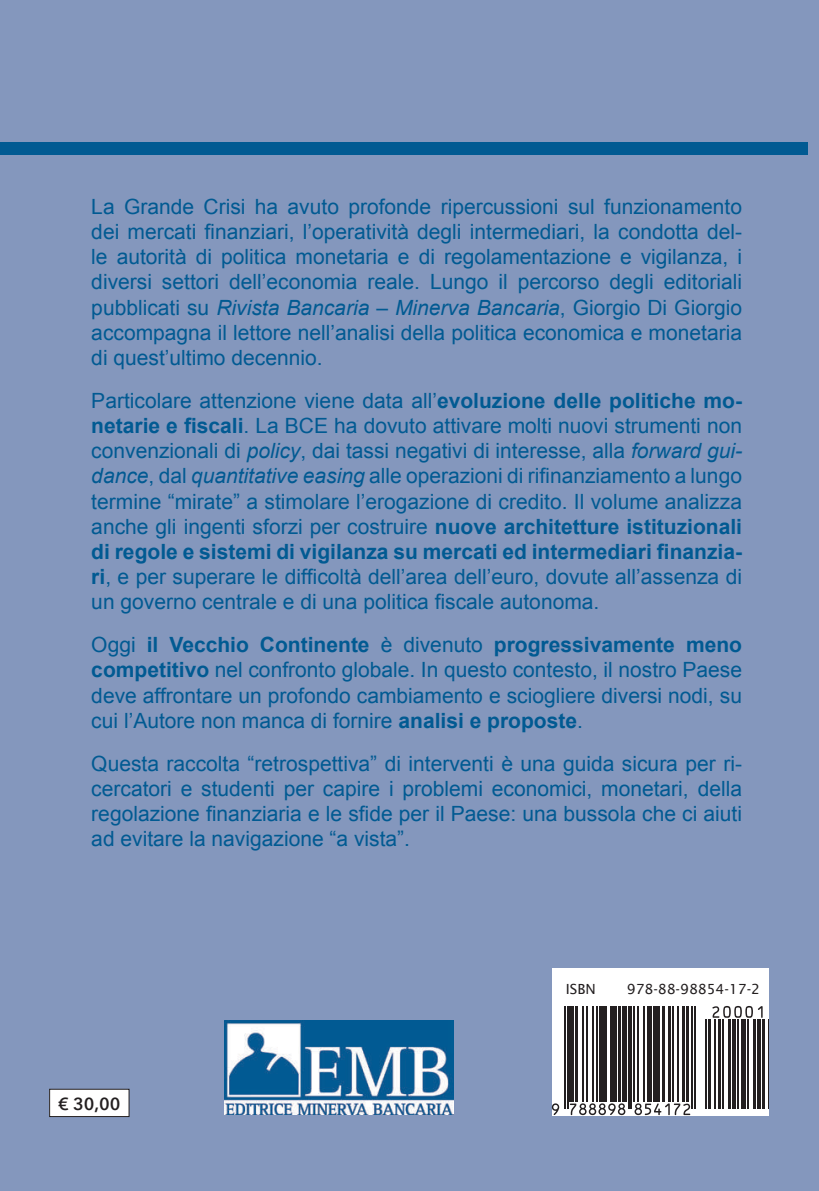
<style>
.page{position:relative;width:819px;height:1191px;background:#8497bd}
.page>*{position:absolute;margin:0;border:0;box-sizing:border-box;transform-origin:0 0}
.t1{font:21px/25.2px "Arial";color:#015a92;text-align:justify}
.t2{font:600 17.5px "Avenir Next";color:#231f20}
.t3{font:14px "Lucida Sans";color:#231f20}
.s1{font-style:italic}
.s2{font-weight:700}
</style>
<div class="page">
<div style="left:0;top:142px;width:819px;height:12px;background:#015a92"></div>
<div style="left:808px;top:48px;width:11px;height:811px;background:#8497bd"></div>
<svg style="left:552px;top:968px;width:216px;height:147px;background:#dbdbdb"></svg>
<svg style="left:552px;top:1103px;width:7px;height:12px"></svg>
<hr style="left:564px;top:1005px;width:1px;height:103px;background:#231f20">
<hr style="left:567px;top:1005px;width:1px;height:103px;background:#231f20">
<hr style="left:569px;top:1005px;width:4px;height:96px;background:#231f20">
<hr style="left:575px;top:1005px;width:3px;height:96px;background:#231f20">
<hr style="left:582px;top:1005px;width:1px;height:96px;background:#231f20">
<hr style="left:586px;top:1005px;width:1px;height:96px;background:#231f20">
<hr style="left:592px;top:1005px;width:1px;height:96px;background:#231f20">
<hr style="left:596px;top:1005px;width:1px;height:96px;background:#231f20">
<hr style="left:598px;top:1005px;width:3px;height:96px;background:#231f20">
<div style="left:602px;top:1005px;width:5px;height:96px;background:#231f20"></div>
<hr style="left:610px;top:1005px;width:1px;height:96px;background:#231f20">
<hr style="left:612px;top:1005px;width:4px;height:96px;background:#231f20">
<svg style="left:570px;top:1103px;width:55px;height:12px"></svg>
<hr style="left:618px;top:1005px;width:3px;height:96px;background:#231f20">
<hr style="left:622px;top:1005px;width:4px;height:96px;background:#231f20">
<hr style="left:628px;top:1005px;width:1px;height:103px;background:#231f20">
<hr style="left:630px;top:1005px;width:2px;height:103px;background:#231f20">
<hr style="left:633px;top:1005px;width:1px;height:96px;background:#231f20">
<hr style="left:637px;top:1005px;width:1px;height:96px;background:#231f20">
<hr style="left:643px;top:1005px;width:1px;height:96px;background:#231f20">
<hr style="left:647px;top:1005px;width:4px;height:96px;background:#231f20">
<hr style="left:652px;top:1005px;width:2px;height:96px;background:#231f20">
<hr style="left:655px;top:1005px;width:4px;height:96px;background:#231f20">
<hr style="left:662px;top:1005px;width:3px;height:96px;background:#231f20">
<hr style="left:668px;top:1005px;width:3px;height:96px;background:#231f20">
<hr style="left:672px;top:1005px;width:1px;height:96px;background:#231f20">
<hr style="left:677px;top:1005px;width:2px;height:96px;background:#231f20">
<svg style="left:634px;top:1103px;width:56px;height:12px"></svg>
<hr style="left:682px;top:1005px;width:2px;height:96px;background:#231f20">
<hr style="left:686px;top:1005px;width:3px;height:96px;background:#231f20">
<hr style="left:691px;top:1005px;width:2px;height:103px;background:#231f20">
<hr style="left:694px;top:1005px;width:1px;height:103px;background:#231f20">
<hr style="left:705px;top:1019px;width:1px;height:89px;background:#231f20">
<hr style="left:708px;top:1019px;width:3px;height:89px;background:#231f20">
<hr style="left:714px;top:1019px;width:1px;height:89px;background:#231f20">
<hr style="left:718px;top:1019px;width:2px;height:89px;background:#231f20">
<hr style="left:722px;top:1019px;width:1px;height:89px;background:#231f20">
<hr style="left:727px;top:1019px;width:3px;height:89px;background:#231f20">
<hr style="left:731px;top:1019px;width:2px;height:89px;background:#231f20">
<hr style="left:734px;top:1019px;width:2px;height:89px;background:#231f20">
<hr style="left:737px;top:1019px;width:1px;height:89px;background:#231f20">
<hr style="left:741px;top:1019px;width:4px;height:89px;background:#231f20">
<hr style="left:747px;top:1019px;width:1px;height:89px;background:#231f20">
<hr style="left:752px;top:1019px;width:3px;height:89px;background:#231f20">
<hr style="left:756px;top:1019px;width:2px;height:89px;background:#231f20">
<hr style="left:759px;top:1019px;width:2px;height:89px;background:#231f20">
<svg style="left:712px;top:1006px;width:50px;height:11px"></svg>
<hr style="left:762px;top:1019px;width:3px;height:89px;background:#231f20">
<hr style="left:767px;top:1019px;width:1px;height:89px;background:#231f20">
<div style="left:50px;top:1089px;width:79px;height:27px;background:#fff"></div>
<div style="left:49px;top:1088px;width:80px;height:29px;border:1px solid #231f20"></div>
<img style="left:224px;top:1020px;width:229px;height:94px">
<p class="t1" style="left:91px;top:194px;width:652px">La Grande Crisi ha avuto profonde ripercussioni sul funzionamento dei mercati finanziari, l’operatività degli intermediari, la condotta del&shy;le autorità di politica monetaria e di regolamentazione e vigilanza, i diversi settori dell’economia reale. Lungo il percorso degli editoriali pubblicati su <span class="s1">Rivista Bancaria – Minerva Bancaria</span>, Giorgio Di Giorgio accompagna il lettore nell’analisi della politica economica e monetaria di quest’ultimo decennio.</p>
<p class="t1" style="left:91px;top:388px;width:652px">Particolare attenzione viene data all’<span class="s2">evoluzione delle politiche mo&shy;netarie e fiscali</span>. La BCE ha dovuto attivare molti nuovi strumenti non convenzionali di <span class="s1">policy</span>, dai tassi negativi di interesse, alla <span class="s1">forward gui&shy;dance</span>, dal <span class="s1">quantitative easing</span> alle operazioni di rifinanziamento a lungo termine “mirate” a stimolare l’erogazione di credito. Il volume analizza anche gli ingenti sforzi per costruire <span class="s2">nuove architetture istituzionali di regole e sistemi di vigilanza su mercati ed intermediari finanzia&shy;ri</span>, e per superare le difficoltà dell’area dell’euro, dovute all’assenza di un governo centrale e di una politica fiscale autonoma.</p>
<p class="t1" style="left:91px;top:632px;width:652px">Oggi <span class="s2">il Vecchio Continente</span> è divenuto <span class="s2">progressivamente meno competitivo</span> nel confronto globale. In questo contesto, il nostro Paese deve affrontare un profondo cambiamento e sciogliere diversi nodi, su cui l’Autore non manca di fornire <span class="s2">analisi e proposte</span>.</p>
<p class="t1" style="left:91px;top:750px;width:652px">Questa raccolta “retrospettiva” di interventi è una guida sicura per ri&shy;cercatori e studenti per capire i problemi economici, monetari, della regolazione finanziaria e le sfide per il Paese: una bussola che ci aiuti ad evitare la navigazione “a vista”.</p>
<p class="t2" style="left:58px;top:1088px;width:64px">€ 30,00</p>
<p class="t3" style="left:566px;top:981px;width:31px">ISBN</p>
<p class="t3" style="left:626px;top:981px;width:135px">978-88-98854-17-2</p>
</div>
